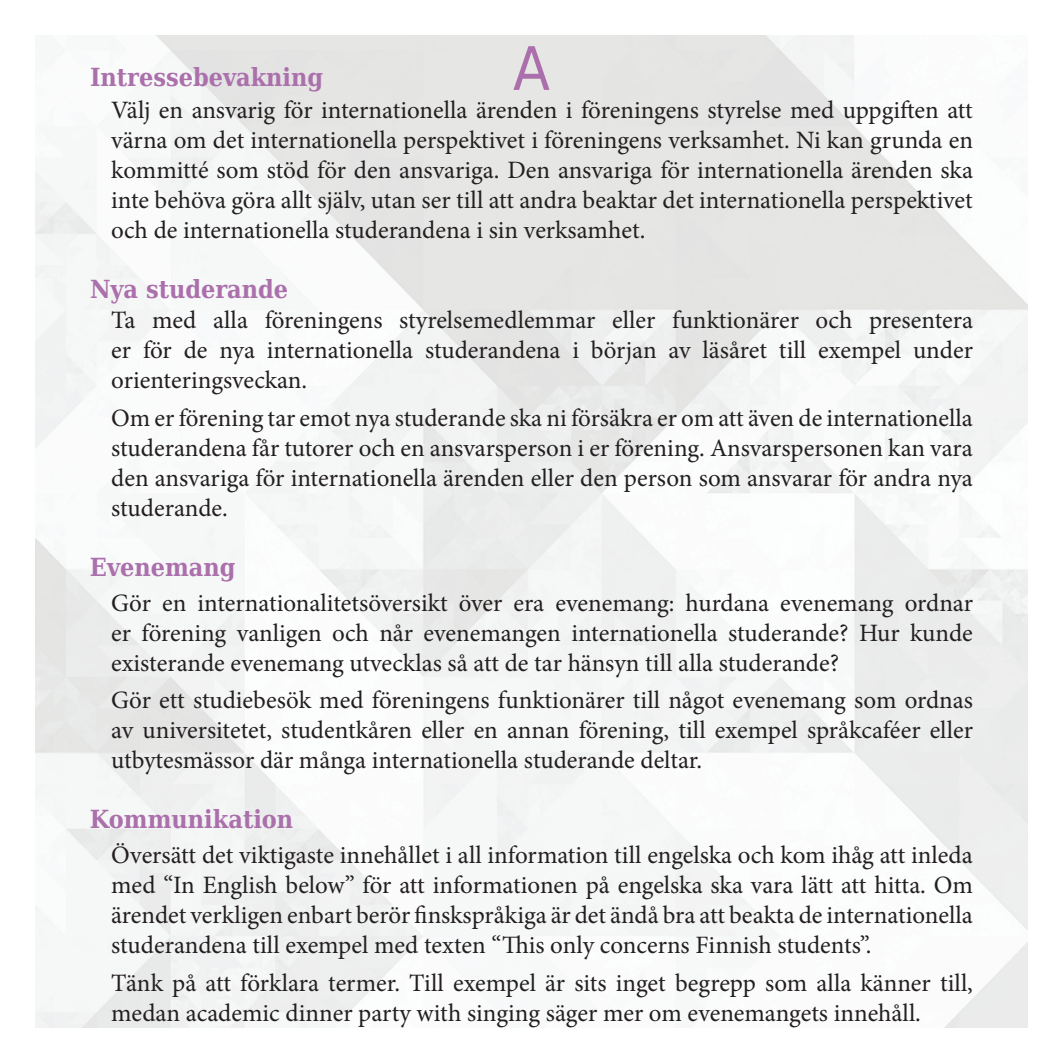
<style>
.page{position:relative;width:1063px;height:1063px;background:#fff}
.page>*{position:absolute;margin:0;border:0;box-sizing:border-box;transform-origin:0 0}
.t1{font:60px "DejaVu Sans Condensed";color:#ab70ac}
.t2{font:25px/30px "Minion Pro";color:#231f20;text-align:justify}
.t3{font:700 25px "DejaVu Serif Condensed";color:#ab70ac}
</style>
<div class="page">
<h1 class="t1" style="left:513px;top:20px;width:38px">A</h1>
<p class="t3" style="left:90px;top:57px;width:235px">Intressebevakning</p>
<p class="t2" style="left:111px;top:95px;width:863px">Välj en ansvarig för internationella ärenden i föreningens styrelse med uppgiften att värna om det internationella perspektivet i föreningens verksamhet. Ni kan grunda en kommitté som stöd för den ansvariga. Den ansvariga för internationella ärenden ska inte behöva göra allt själv, utan ser till att andra beaktar det internationella perspektivet och de internationella studerandena i sin verksamhet.</p>
<p class="t3" style="left:90px;top:270px;width:200px">Nya studerande</p>
<p class="t2" style="left:111px;top:305px;width:863px">Ta med alla föreningens styrelsemedlemmar eller funktionärer och presentera er för de nya internationella studerandena i början av läsåret till exempel under orienteringsveckan.</p>
<p class="t2" style="left:111px;top:403px;width:863px">Om er förening tar emot nya studerande ska ni försäkra er om att även de internationella studerandena får tutorer och en ansvarsperson i er förening. Ansvarspersonen kan vara den ansvariga för internationella ärenden eller den person som ansvarar för andra nya studerande.</p>
<p class="t3" style="left:90px;top:547px;width:147px">Evenemang</p>
<p class="t2" style="left:111px;top:588px;width:863px">Gör en internationalitetsöversikt över era evenemang: hurdana evenemang ordnar er förening vanligen och når evenemangen internationella studerande? Hur kunde existerande evenemang utvecklas så att de tar hänsyn till alla studerande?</p>
<p class="t2" style="left:111px;top:685px;width:863px">Gör ett studiebesök med föreningens funktionärer till något evenemang som ordnas av universitetet, studentkåren eller en annan förening, till exempel språkcaféer eller utbytesmässor där många internationella studerande deltar.</p>
<p class="t3" style="left:90px;top:800px;width:205px">Kommunikation</p>
<p class="t2" style="left:111px;top:840px;width:863px">Översätt det viktigaste innehållet i all information till engelska och kom ihåg att inleda med “In English below” för att informationen på engelska ska vara lätt att hitta. Om ärendet verkligen enbart berör finskspråkiga är det ändå bra att beakta de internationella studerandena till exempel med texten “This only concerns Finnish students”.</p>
<p class="t2" style="left:111px;top:968px;width:863px">Tänk på att förklara termer. Till exempel är sits inget begrepp som alla känner till, medan academic dinner party with singing säger mer om evenemangets innehåll.</p>
</div>
